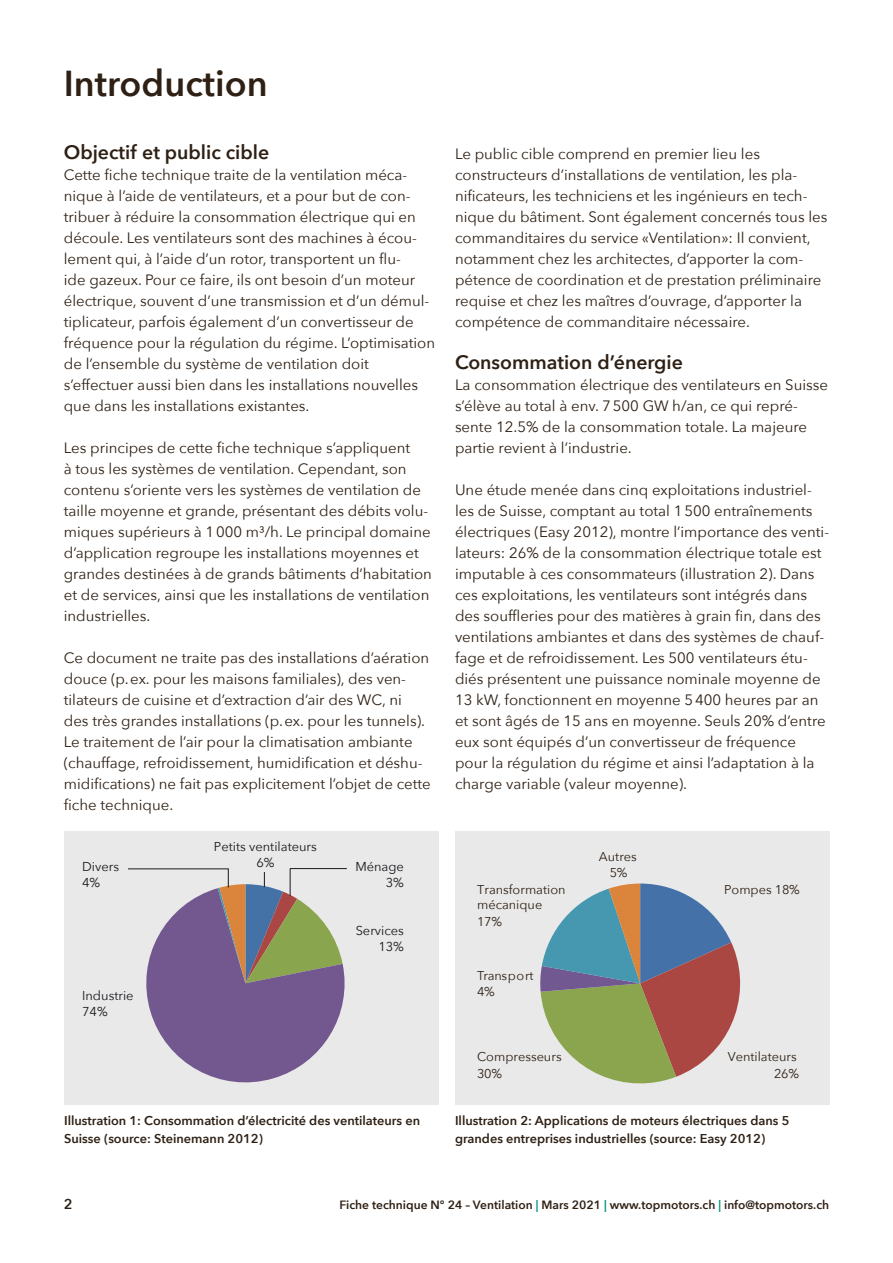
<style>
.page{position:relative;width:893px;height:1263px;background:#fff}
.page>*{position:absolute;margin:0;border:0;box-sizing:border-box;transform-origin:0 0}
.t1{font:600 36px "Avenir Next";color:#2e2014}
.t2{font:600 19.5px "Avenir Next";color:#2e2014}
.t3{font:15px/21px "Avenir Next";color:#2e2014}
.t4{font:600 14.25px "Avenir Next";color:#2e2014}
.t5{font:12.9px/15.5px "Avenir Next";color:#1a171c}
.t6{font:600 12.75px/18px "Avenir Next";color:#2e2014}
.t7{font:12.75px/16.2px "Avenir Next";color:#2e2014}
.t8{font:600 12px "Avenir Next";color:#2e2014}
.s1{color:#00907d}
</style>
<div class="page">
<div style="left:64px;top:831px;width:374px;height:273px;background:#e9e9e9"></div>
<hr style="left:128px;top:868px;width:101px;height:1px;background:#1a171c">
<svg style="left:135px;top:869px;width:212px;height:214px"></svg>
<hr style="left:290px;top:868px;width:57px;height:1px;background:#1a171c">
<div style="left:455px;top:831px;width:374px;height:273px;background:#e9e9e9"></div>
<svg style="left:540px;top:883px;width:201px;height:201px"></svg>
<h1 class="t1" style="left:64px;top:53px;width:205px">Introduction</h1>
<h2 class="t2" style="left:64px;top:135px;width:207px">Objectif et public cible</h2>
<p class="t3" style="left:64px;top:164px;width:373px">Cette fiche technique traite de la ventilation méca&shy;nique à l’aide de ventilateurs, et a pour but de con&shy;tribuer à réduire la consommation électrique qui en découle. Les ventilateurs sont des machines à écou&shy;lement qui, à l’aide d’un rotor, transportent un flu-<br>ide gazeux. Pour ce faire, ils ont besoin d’un moteur électrique, souvent d’une transmission et d’un démul&shy;tiplicateur, parfois également d’un convertisseur de fréquence pour la régulation du régime. L’optimisation de l’ensemble du système de ventilation doit s’effectuer aussi bien dans les installations nouvelles que dans les installations existantes.</p>
<p class="t3" style="left:64px;top:437px;width:370px">Les principes de cette fiche technique s’appliquent<br>à tous les systèmes de ventilation. Cependant, son contenu s’oriente vers les systèmes de ventilation de taille moyenne et grande, présentant des débits volu&shy;miques supérieurs à 1000 m³/h. Le principal domaine d’application regroupe les installations moyennes et grandes destinées à de grands bâtiments d’habitation et de services, ainsi que les installations de ventilation industrielles.</p>
<p class="t3" style="left:64px;top:647px;width:368px">Ce document ne traite pas des installations d’aération douce (p.ex. pour les maisons familiales), des ven&shy;tilateurs de cuisine et d’extraction d’air des WC, ni<br>des très grandes installations (p.ex. pour les tunnels).<br>Le traitement de l’air pour la climatisation ambiante (chauffage, refroidissement, humidification et déshu&shy;midifications) ne fait pas explicitement l’objet de cette fiche technique.</p>
<p class="t5" style="left:82px;top:858px;width:38px">Divers<br>4%</p>
<p class="t5" style="left:82px;top:988px;width:53px">Industrie<br>74%</p>
<p class="t5" style="left:214px;top:838px;width:104px;text-align:center">Petits ventilateurs<br>6%</p>
<p class="t5" style="left:355px;top:858px;width:50px;text-align:right">Ménage<br>3%</p>
<p class="t5" style="left:356px;top:923px;width:50px;text-align:right">Services<br>13%</p>
<p class="t3" style="left:455px;top:143px;width:374px">Le public cible comprend en premier lieu les constructeurs d’installations de ventilation, les pla&shy;nificateurs, les techniciens et les ingénieurs en tech&shy;nique du bâtiment. Sont également concernés tous les commanditaires du service «Ventilation»: Il convient, notamment chez les architectes, d’apporter la com&shy;pétence de coordination et de prestation préliminaire requise et chez les maîtres d’ouvrage, d’apporter la compétence de commanditaire nécessaire.</p>
<h2 class="t2" style="left:455px;top:345px;width:230px">Consommation d’énergie</h2>
<p class="t3" style="left:455px;top:374px;width:375px">La consommation électrique des ventilateurs en Suisse s’élève au total à env. 7500 GW h/an, ce qui repré&shy;sente 12.5% de la consommation totale. La majeure partie revient à l’industrie.</p>
<p class="t3" style="left:455px;top:479px;width:376px">Une étude menée dans cinq exploitations industriel&shy;les de Suisse, comptant au total 1500 entraînements électriques (Easy 2012), montre l’importance des venti&shy;lateurs: 26% de la consommation électrique totale est imputable à ces consommateurs (illustration 2). Dans ces exploitations, les ventilateurs sont intégrés dans des souffleries pour des matières à grain fin, dans des ventilations ambiantes et dans des systèmes de chauf&shy;fage et de refroidissement. Les 500 ventilateurs étu&shy;diés présentent une puissance nominale moyenne de 13 kW, fonctionnent en moyenne 5400 heures par an et sont âgés de 15 ans en moyenne. Seuls 20% d’entre eux sont équipés d’un convertisseur de fréquence pour la régulation du régime et ainsi l’adaptation à la charge variable (valeur moyenne).</p>
<p class="t7" style="left:477px;top:881px;width:90px;line-height:15.3px">Transformation mécanique</p>
<p class="t7" style="left:477px;top:913px;width:26px">17%</p>
<p class="t7" style="left:477px;top:967px;width:58px">Transport<br>4%</p>
<p class="t7" style="left:477px;top:1048px;width:86px">Compresseurs<br>30%</p>
<p class="t7" style="left:599px;top:847px;width:39px;text-align:center">Autres<br>5%</p>
<p class="t7" style="left:724px;top:880px;width:77px">Pompes 18%</p>
<p class="t7" style="left:728px;top:1048px;width:73px;text-align:right">Ventilateurs<br>26%</p>
<p class="t6" style="left:64px;top:1111px;width:358px">Illustration 1: Consommation d’électricité des ventilateurs en<br>Suisse (source: Steinemann 2012)</p>
<p class="t6" style="left:455px;top:1111px;width:336px">Illustration 2: Applications de moteurs électriques dans 5 grandes entreprises industrielles (source: Easy 2012)</p>
<p class="t4" style="left:64px;top:1191px;width:10px">2</p>
<p class="t8" style="left:339px;top:1194px;width:491px">Fiche technique N° 24 – Ventilation <span class="s1">|</span> Mars 2021 <span class="s1">|</span> www.topmotors.ch <span class="s1">|</span> info@topmotors.ch</p>
</div>
